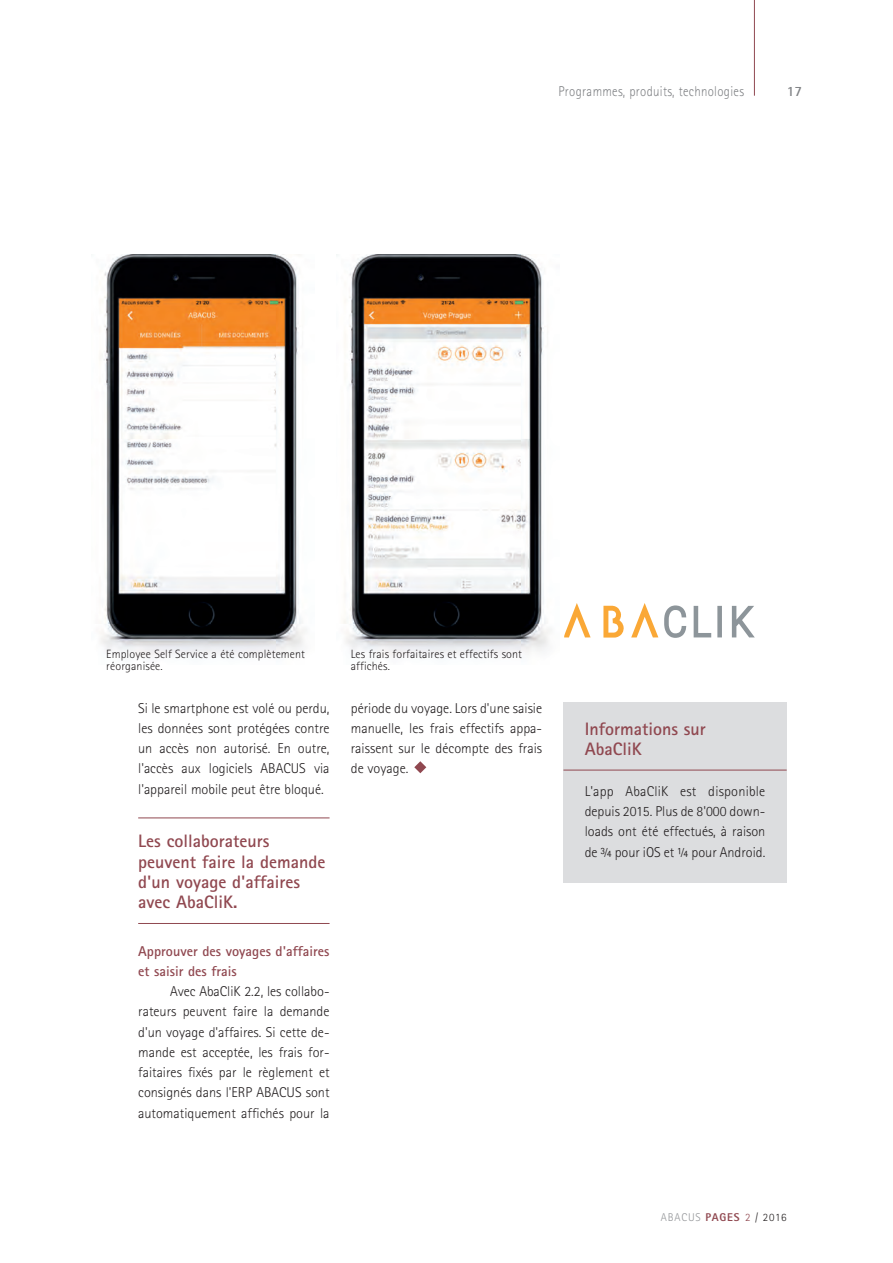
<style>
.page{position:relative;width:893px;height:1263px;background:#fff}
.page>*{position:absolute;margin:0;border:0;box-sizing:border-box;transform-origin:0 0}
.t1{font:700 18px/20.2px "Rotis Sans Serif";color:#904850}
.t2{font:300 14.25px/20.2px "Rotis Sans Serif";color:#231f20;text-align:justify}
.t3{font:700 14.25px/20.2px "Rotis Sans Serif";color:#904850}
.t4{font:300 14.25px "Rotis Sans Serif";letter-spacing:.025em;color:#808285;scale:.9 1}
.t5{font:700 14.25px "Rotis Sans Serif";color:#808285}
.t6{font:300 12px/12.8px "Rotis Sans Serif";letter-spacing:.01em;color:#231f20}
.t7{font:300 11.25px "Rotis Sans Serif";letter-spacing:.075em;color:#939598}
.s1{font-weight:800;color:#904850}
.s2{color:#904850}
.s3{color:#231f20}
</style>
<div class="page">
<hr style="left:754px;top:0;width:1px;height:96px;background:#904850">
<div style="left:563px;top:702px;width:224px;height:180px;background:#dcdddf"></div>
<hr style="left:563px;top:770px;width:224px;height:1px;background:#904850">
<svg style="left:414px;top:761px;width:12px;height:12px"></svg>
<hr style="left:138px;top:817px;width:192px;height:1px;background:#904850">
<hr style="left:138px;top:923px;width:192px;height:1px;background:#904850">
<svg style="left:564px;top:603px;width:27px;height:34px"></svg>
<svg style="left:631px;top:603px;width:27px;height:34px"></svg>
<svg style="left:603px;top:606px;width:21px;height:31px"></svg>
<svg style="left:664px;top:605px;width:91px;height:33px"></svg>
<img style="left:100px;top:255px;width:205px;height:401px">
<img style="left:343px;top:255px;width:207px;height:401px">
<p class="t4" style="left:558px;top:83px;width:208px">Programmes, produits, technologies</p>
<p class="t5" style="left:787px;top:82px;width:17px">17</p>
<p class="t6" style="left:106px;top:647px;width:200px">Employee Self Service a été complètement réorganisée.</p>
<p class="t6" style="left:351px;top:647px;width:173px">Les frais forfaitaires et effectifs sont affichés.</p>
<p class="t2" style="left:138px;top:698px;width:193px">Si le smartphone est volé ou perdu, les données sont protégées contre un accès non autorisé. En outre, l'accès aux logiciels ABACUS via l'appareil mobile peut être bloqué.</p>
<p class="t1" style="left:138px;top:831px;width:189px">Les collaborateurs peuvent faire la demande d'un voyage d'affaires avec AbaCliK.</p>
<p class="t3" style="left:138px;top:940px;width:193px">Approuver des voyages d'affaires et saisir des frais</p>
<p class="t2" style="left:138px;top:981px;width:193px;text-align:left;text-indent:32px">Avec AbaCliK 2.2, les collabo&shy;rateurs peuvent faire la demande d'un voyage d'affaires. Si cette de-- mande est acceptée, les frais for-- faitaires fixés par le règlement et consignés dans l'ERP ABACUS sont automatiquement affichés pour la</p>
<p class="t2" style="left:351px;top:698px;width:193px">période du voyage. Lors d'une saisie manuelle, les frais effectifs appa&shy;raissent sur le décompte des frais de voyage.</p>
<p class="t1" style="left:585px;top:718px;width:123px">Informations sur<br>AbaCliK</p>
<p class="t2" style="left:585px;top:781px;width:182px">L'app AbaCliK est disponible depuis 2015. Plus de 8'000 down&shy;loads ont été effectués, à raison de ¾ pour iOS et ¼ pour Android.</p>
<p class="t7" style="left:661px;top:1210px;width:127px">ABACUS <span class="s1">PAGES</span> <span class="s2">2</span> <span class="s3">/ 2016</span></p>
</div>
